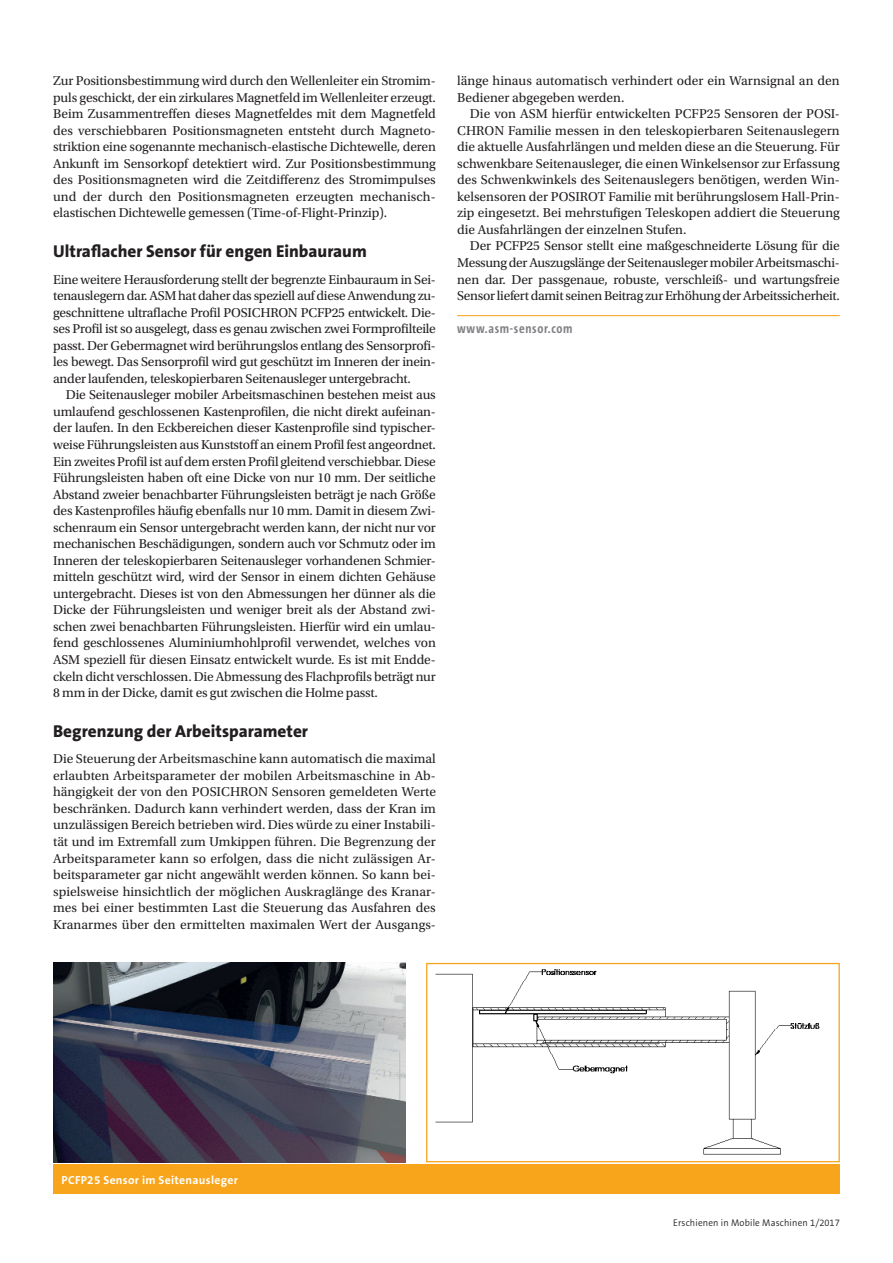
<style>
.page{position:relative;width:893px;height:1263px;background:#fff}
.page>*{position:absolute;margin:0;border:0;box-sizing:border-box;transform-origin:0 0}
.Zwischentitel_1_zeil{font:800 17.25px "The Sans B8";color:#231f20}
.Grundschrift_9_pt_Ei{font:13.5px/16.5px "Utopia Std";letter-spacing:-.015em;color:#231f20;text-align:justify}
.Grundschrift_9_pt{font:13.5px/16.5px "Utopia Std";letter-spacing:-.005em;color:#231f20}
.Firmenhinweis{font:700 13.5px "The Sans Cd LF7";letter-spacing:.05em;color:#808285}
.Bildunterschrift{font:700 11.7px "The Sans B7";letter-spacing:.025em;color:#fff}
.t1{font:300 9.75px "The Sans B4";letter-spacing:.02em;color:#231f20;scale:.95 1}
</style>
<div class="page">
<div style="left:53px;top:1164px;width:787px;height:29px;background:#f9a51b"></div>
<img style="left:435px;top:969px;width:385px;height:186px">
<div style="left:426px;top:963px;width:414px;height:199px;border:1px solid #f9a51b"></div>
<img style="left:53px;top:963px;width:352px;height:199px">
<hr style="left:457px;top:315px;width:383px;height:1px;background:#f9a51b">
<p class="Grundschrift_9_pt" style="left:53px;top:73px;width:384px">Zur Positionsbestimmung wird durch den Wellenleiter ein Stromim&shy;puls geschickt, der ein zirkulares Magnetfeld im Wellenleiter erzeugt.<br>Beim Zusammentreffen dieses Magnetfeldes mit dem Magnetfeld des verschiebbaren Positionsmagneten entsteht durch Magneto&shy;striktion eine sogenannte mechanisch-elastische Dichtewelle, deren Ankunft im Sensorkopf detektiert wird. Zur Positionsbestimmung des Positionsmagneten wird die Zeitdifferenz des Stromimpulses und der durch den Positionsmagneten erzeugten mechanisch-- elastischen Dichtewelle gemessen (Time-of-Flight-Prinzip).</p>
<p class="Zwischentitel_1_zeil" style="left:53px;top:242px;width:315px">Ultraflacher Sensor für engen Einbauraum</p>
<p class="Grundschrift_9_pt" style="left:53px;top:271px;width:384px;text-align:justify">Eine weitere Herausforderung stellt der begrenzte Einbauraum in Sei&shy;tenauslegern dar. ASM hat daher das speziell auf diese Anwendung zu&shy;geschnittene ultraflache Profil POSICHRON PCFP25 entwickelt. Die&shy;ses Profil ist so ausgelegt, dass es genau zwischen zwei Formprofilteile passt. Der Gebermagnet wird berührungslos entlang des Sensorprofi&shy;les bewegt. Das Sensorprofil wird gut geschützt im Inneren der inein&shy;ander laufenden, teleskopierbaren Seitenausleger untergebracht.</p>
<p class="Grundschrift_9_pt_Ei" style="left:53px;top:387px;width:384px;text-indent:13px">Die Seitenausleger mobiler Arbeitsmaschinen bestehen meist aus umlaufend geschlossenen Kastenprofilen, die nicht direkt aufeinan&shy;der laufen. In den Eckbereichen dieser Kastenprofile sind typischer&shy;weise Führungsleisten aus Kunststoff an einem Profil fest angeordnet.<br>Ein zweites Profil ist auf dem ersten Profil gleitend verschiebbar. Diese Führungsleisten haben oft eine Dicke von nur 10 mm. Der seitliche Abstand zweier benachbarter Führungsleisten beträgt je nach Größe des Kastenprofiles häufig ebenfalls nur 10 mm. Damit in diesem Zwi&shy;schenraum ein Sensor untergebracht werden kann, der nicht nur vor mechanischen Beschädigungen, sondern auch vor Schmutz oder im Inneren der teleskopierbaren Seitenausleger vorhandenen Schmier&shy;mitteln geschützt wird, wird der Sensor in einem dichten Gehäuse untergebracht. Dieses ist von den Abmessungen her dünner als die Dicke der Führungsleisten und weniger breit als der Abstand zwi&shy;schen zwei benachbarten Führungsleisten. Hierfür wird ein umlau&shy;fend geschlossenes Aluminiumhohlprofil verwendet, welches von ASM speziell für diesen Einsatz entwickelt wurde. Es ist mit Endde&shy;ckeln dicht verschlossen. Die Abmessung des Flachprofils beträgt nur 8 mm in der Dicke, damit es gut zwischen die Holme passt.</p>
<p class="Zwischentitel_1_zeil" style="left:53px;top:722px;width:256px">Begrenzung der Arbeitsparameter</p>
<p class="Grundschrift_9_pt" style="left:53px;top:751px;width:384px;text-align:justify">Die Steuerung der Arbeitsmaschine kann automatisch die maximal erlaubten Arbeitsparameter der mobilen Arbeitsmaschine in Ab&shy;hängigkeit der von den POSICHRON Sensoren gemeldeten Werte beschränken. Dadurch kann verhindert werden, dass der Kran im unzulässigen Bereich betrieben wird. Dies würde zu einer Instabili&shy;tät und im Extremfall zum Umkippen führen. Die Begrenzung der Arbeitsparameter kann so erfolgen, dass die nicht zulässigen Ar&shy;beitsparameter gar nicht angewählt werden können. So kann bei&shy;spielsweise hinsichtlich der möglichen Auskraglänge des Kranar&shy;mes bei einer bestimmten Last die Steuerung das Ausfahren des Kranarmes über den ermittelten maximalen Wert der Ausgangs-</p>
<p class="Grundschrift_9_pt" style="left:457px;top:73px;width:384px">länge hinaus automatisch verhindert oder ein Warnsignal an den<br>Bediener abgegeben werden.</p>
<p class="Grundschrift_9_pt_Ei" style="left:457px;top:106px;width:384px;text-indent:13px">Die von ASM hierfür entwickelten PCFP25 Sensoren der POSI-CHRON Familie messen in den teleskopierbaren Seitenauslegern die aktuelle Ausfahrlängen und melden diese an die Steuerung. Für schwenkbare Seitenausleger, die einen Winkelsensor zur Erfassung des Schwenkwinkels des Seitenauslegers benötigen, werden Win&shy;kelsensoren der POSIROT Familie mit berührungslosem Hall-Prin&shy;zip eingesetzt. Bei mehrstufigen Teleskopen addiert die Steuerung die Ausfahrlängen der einzelnen Stufen.</p>
<p class="Grundschrift_9_pt_Ei" style="left:457px;top:238px;width:384px;text-indent:13px">Der PCFP25 Sensor stellt eine maßgeschneiderte Lösung für die Messung der Auszugslänge der Seitenausleger mobiler Arbeitsmaschi&shy;nen dar. Der passgenaue, robuste, verschleiß- und wartungsfreie Sensor liefert damit seinen Beitrag zur Erhöhung der Arbeitssicherheit.</p>
<p class="Firmenhinweis" style="left:457px;top:322px;width:117px">www.asm-sensor.com</p>
<p class="Bildunterschrift" style="left:62px;top:1173px;width:178px">PCFP25 Sensor im Seitenausleger</p>
<p class="t1" style="left:673px;top:1218px;width:177px">Erschienen in Mobile Maschinen 1/2017</p>
</div>
